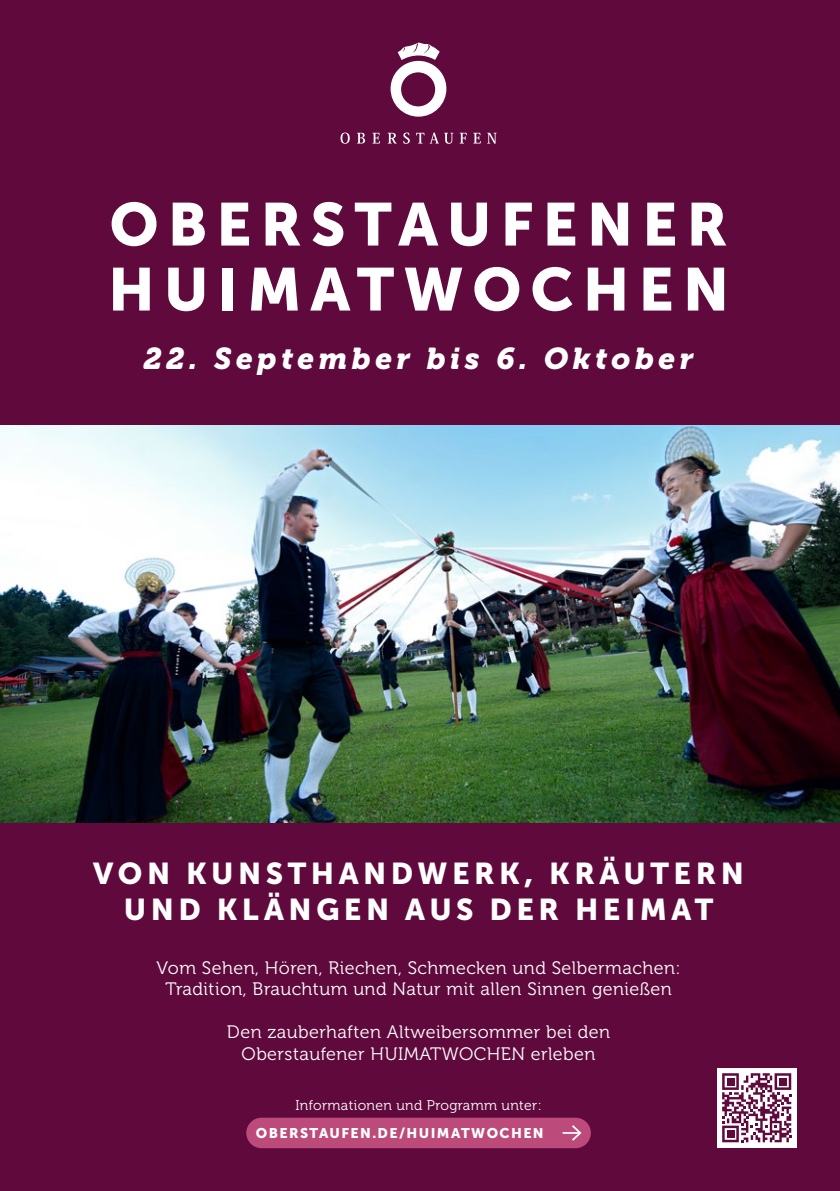
<style>
.page{position:relative;width:840px;height:1191px;background:#fff}
.page>*{position:absolute;margin:0;border:0;box-sizing:border-box;transform-origin:0 0}
.t1{font:60px/65px "Museo Sans 900";letter-spacing:.15em;color:#fff}
.t2{font:30px/36px "Museo Sans 900";letter-spacing:.15em;color:#fff;text-align:center}
.t3{font:italic 30px "Museo 900";letter-spacing:.15em;color:#fff}
.t4{font:18px/21.6px "Museo 300";letter-spacing:.025em;color:#fff;text-align:center}
.t5{font:14px "Museo 300";letter-spacing:.025em;color:#fff}
.t6{font:14px "Museo Sans 900";letter-spacing:.1em;color:#fff}
</style>
<div class="page">
<div style="left:0;top:0;width:839px;height:425px;background:#60093d"></div>
<div style="left:0;top:822px;width:839px;height:369px;background:#60093d"></div>
<svg style="left:390px;top:43px;width:56px;height:74px"></svg>
<svg style="left:340px;top:133px;width:9px;height:11px"></svg>
<svg style="left:357px;top:133px;width:8px;height:10px"></svg>
<svg style="left:372px;top:133px;width:8px;height:10px"></svg>
<svg style="left:387px;top:133px;width:9px;height:10px"></svg>
<svg style="left:403px;top:133px;width:6px;height:11px"></svg>
<svg style="left:416px;top:133px;width:22px;height:10px"></svg>
<svg style="left:444px;top:133px;width:9px;height:11px"></svg>
<svg style="left:459px;top:133px;width:7px;height:10px"></svg>
<svg style="left:473px;top:133px;width:7px;height:10px"></svg>
<svg style="left:487px;top:133px;width:9px;height:11px"></svg>
<img style="left:0;top:425px;width:839px;height:397px">
<div style="left:246px;top:1117px;width:344px;height:31px;background:#bc4b7b"></div>
<div style="left:716px;top:1068px;width:80px;height:79px;background:#fff"></div>
<svg style="left:722px;top:1073px;width:68px;height:69px"></svg>
<div style="left:726px;top:1078px;width:7px;height:7px;background:#60093d"></div>
<div style="left:778px;top:1078px;width:8px;height:7px;background:#60093d"></div>
<div style="left:726px;top:1130px;width:7px;height:7px;background:#60093d"></div>
<h1 class="t1" style="left:108px;top:192px;width:622px">OBERSTAUFENER<br>HUIMATWOCHEN</h1>
<h2 class="t3" style="left:144px;top:341px;width:550px">22. September bis 6. Oktober</h2>
<h2 class="t2" style="left:93px;top:855px;width:651px">VON KUNSTHANDWERK, KRÄUTERN<br>UND KLÄNGEN AUS DER HEIMAT</h2>
<p class="t4" style="left:156px;top:957px;width:525px">Vom Sehen, Hören, Riechen, Schmecken und Selbermachen:<br>Tradition, Brauchtum und Natur mit allen Sinnen genießen</p>
<p class="t4" style="left:227px;top:1021px;width:384px">Den zauberhaften Altweibersommer bei den<br>Oberstaufener HUIMATWOCHEN erleben</p>
<p class="t5" style="left:295px;top:1097px;width:247px">Informationen und Programm unter:</p>
<p class="t6" style="left:256px;top:1125px;width:289px">OBERSTAUFEN.DE/HUIMATWOCHEN</p>
</div>
